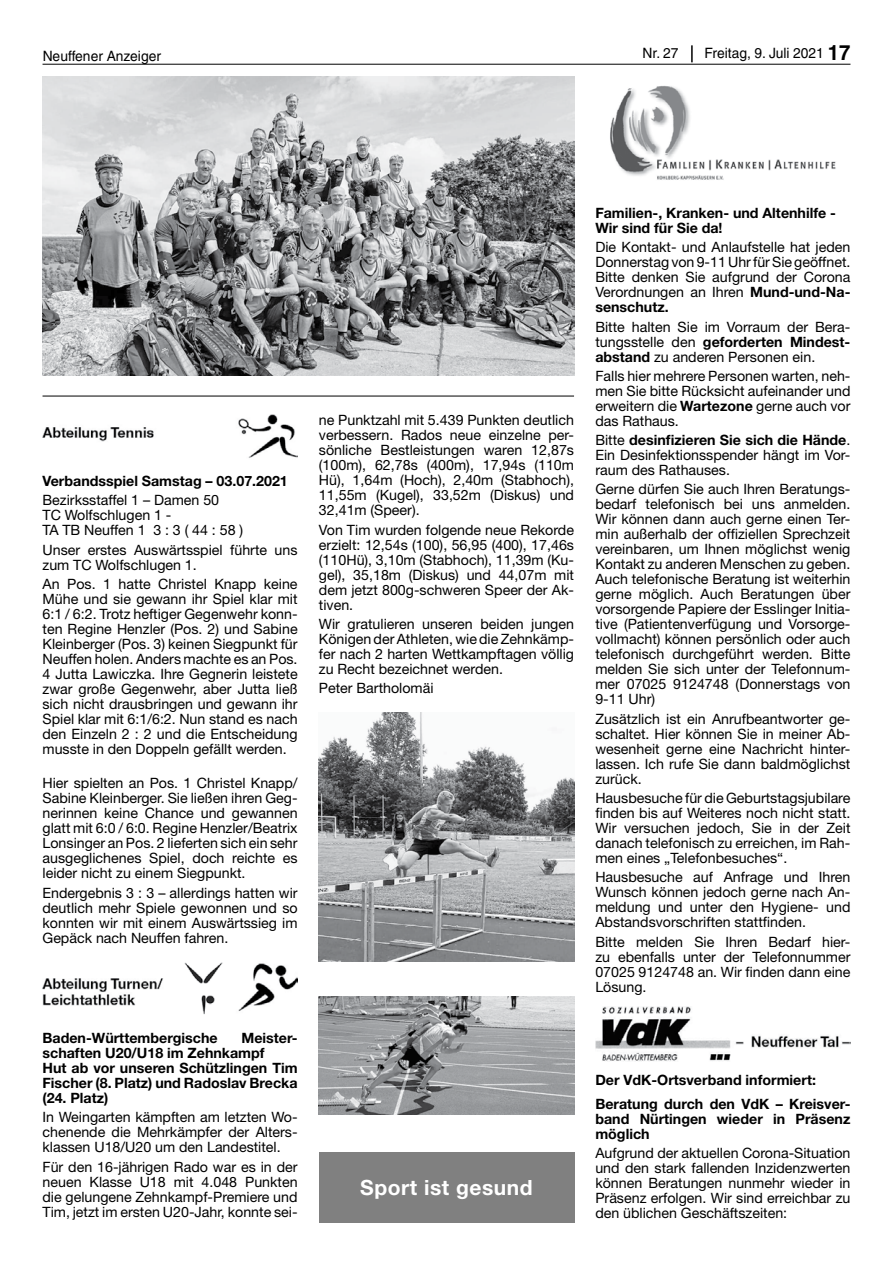
<style>
.page{position:relative;width:893px;height:1263px;background:#fff}
.page>*{position:absolute;margin:0;border:0;box-sizing:border-box;transform-origin:0 0}
.t1{font:700 21px "Helvetica Neue";letter-spacing:.025em;color:#fff}
.t2{font:14.25px/15px "Helvetica Neue";color:#000;text-align:justify}
.t3{font:700 14.25px/15px "Helvetica Neue";color:#000}
.t4{font:14.25px "Helvetica";color:#000}
.s1{font-weight:700;font-size:21px}
.s2{font-weight:700}
</style>
<div class="page">
<hr style="left:43px;top:64px;width:807px;height:1px;background:#000">
<svg style="left:691px;top:45px;width:2px;height:17px"></svg>
<img style="left:43px;top:414px;width:255px;height:44px">
<img style="left:43px;top:962px;width:255px;height:53px">
<img style="left:610px;top:85px;width:226px;height:95px">
<img style="left:595px;top:1006px;width:255px;height:55px">
<img style="left:319px;top:712px;width:255px;height:250px">
<img style="left:319px;top:996px;width:255px;height:118px">
<img style="left:43px;top:77px;width:531px;height:299px">
<hr style="left:43px;top:396px;width:531px;height:1px;background:#000">
<div style="left:319px;top:1152px;width:255px;height:70px;background:#808080"></div>
<p class="t4" style="left:43px;top:48px;width:120px">Neuffener Anzeiger</p>
<p class="t4" style="left:642px;top:45px;width:38px">Nr. 27</p>
<p class="t4" style="left:705px;top:45px;width:147px">Freitag, 9. Juli 2021 <span class="s1">17</span></p>
<p class="t3" style="left:43px;top:473px;width:247px">Verbandsspiel Samstag – 03.07.2021</p>
<p class="t2" style="left:43px;top:493px;width:202px;text-align:left">Bezirksstaffel 1 – Damen 50<br>TC Wolfschlugen 1 -<br>TA TB Neuffen 1 3 : 3 ( 44 : 58 )</p>
<p class="t2" style="left:43px;top:542px;width:257px">Unser erstes Auswärtsspiel führte uns zum TC Wolfschlugen 1.</p>
<p class="t2" style="left:43px;top:576px;width:257px">An Pos. 1 hatte Christel Knapp keine Mühe und sie gewann ihr Spiel klar mit 6:1 / 6:2. Trotz heftiger Gegenwehr konn&shy;ten Regine Henzler (Pos. 2) und Sabine Kleinberger (Pos. 3) keinen Siegpunkt für Neuffen holen. Anders machte es an Pos.<br>4 Jutta Lawiczka. Ihre Gegnerin leistete zwar große Gegenwehr, aber Jutta ließ sich nicht drausbringen und gewann ihr Spiel klar mit 6:1/6:2. Nun stand es nach den Einzeln 2 : 2 und die Entscheidung musste in den Doppeln gefällt werden.</p>
<p class="t2" style="left:43px;top:775px;width:257px">Hier spielten an Pos. 1 Christel Knapp/ Sabine Kleinberger. Sie ließen ihren Geg&shy;nerinnen keine Chance und gewannen glatt mit 6:0 / 6:0. Regine Henzler/Beatrix Lonsinger an Pos. 2 lieferten sich ein sehr ausgeglichenes Spiel, doch reichte es leider nicht zu einem Siegpunkt.</p>
<p class="t2" style="left:43px;top:885px;width:257px">Endergebnis 3 : 3 – allerdings hatten wir deutlich mehr Spiele gewonnen und so konnten wir mit einem Auswärtssieg im Gepäck nach Neuffen fahren.</p>
<p class="t2" style="left:319px;top:412px;width:257px">ne Punktzahl mit 5.439 Punkten deutlich verbessern. Rados neue einzelne per&shy;sönliche Bestleistungen waren 12,87s (100m), 62,78s (400m), 17,94s (110m Hü), 1,64m (Hoch), 2,40m (Stabhoch), 11,55m (Kugel), 33,52m (Diskus) und 32,41m (Speer).</p>
<p class="t2" style="left:319px;top:522px;width:257px">Von Tim wurden folgende neue Rekorde erzielt: 12,54s (100), 56,95 (400), 17,46s (110Hü), 3,10m (Stabhoch), 11,39m (Ku&shy;gel), 35,18m (Diskus) und 44,07m mit dem jetzt 800g-schweren Speer der Ak&shy;tiven.</p>
<p class="t2" style="left:319px;top:616px;width:257px">Wir gratulieren unseren beiden jungen Königen der Athleten, wie die Zehnkämp&shy;fer nach 2 harten Wettkampftagen völlig zu Recht bezeichnet werden.</p>
<p class="t2" style="left:319px;top:680px;width:116px">Peter Bartholomäi</p>
<p class="t3" style="left:43px;top:1030px;width:257px;text-indent:199px">Meister&shy;schaften U20/U18 im Zehnkampf<br>Hut ab vor unseren Schützlingen Tim<br>Fischer (8. Platz) und Radoslav Brecka (24. Platz)</p>
<p class="t2" style="left:43px;top:1110px;width:257px">In Weingarten kämpften am letzten Wo&shy;chenende die Mehrkämpfer der Alters&shy;klassen U18/U20 um den Landestitel.</p>
<p class="t2" style="left:43px;top:1159px;width:257px">Für den 16-jährigen Rado war es in der neuen Klasse U18 mit 4.048 Punkten die gelungene Zehnkampf-Premiere und Tim, jetzt im ersten U20-Jahr, konnte sei-</p>
<p class="t3" style="left:43px;top:1030px;width:177px">Baden-Württembergische</p>
<h1 class="t1" style="left:360px;top:1175px;width:174px">Sport ist gesund</h1>
<p class="t3" style="left:595px;top:205px;width:242px">Familien-, Kranken- und Altenhilfe -<br>Wir sind für Sie da!</p>
<p class="t2" style="left:595px;top:239px;width:257px">Die Kontakt- und Anlaufstelle hat jeden Donnerstag von 9-11 Uhr für Sie geöffnet.<br>Bitte denken Sie aufgrund der Corona Verordnungen an Ihren <span class="s2">Mund-und-Na&shy;senschutz.</span></p>
<p class="t2" style="left:595px;top:319px;width:257px">Bitte halten Sie im Vorraum der Bera&shy;tungsstelle den <span class="s2">geforderten Mindest&shy;abstand</span> zu anderen Personen ein.</p>
<p class="t2" style="left:595px;top:368px;width:257px">Falls hier mehrere Personen warten, neh&shy;men Sie bitte Rücksicht aufeinander und erweitern die <span class="s2">Wartezone</span> gerne auch vor das Rathaus.</p>
<p class="t2" style="left:595px;top:432px;width:257px">Bitte <span class="s2">desinfizieren Sie sich die Hände</span>.<br>Ein Desinfektionsspender hängt im Vor&shy;raum des Rathauses.</p>
<p class="t2" style="left:595px;top:482px;width:257px">Gerne dürfen Sie auch Ihren Beratungs&shy;bedarf telefonisch bei uns anmelden.<br>Wir können dann auch gerne einen Ter&shy;min außerhalb der offiziellen Sprechzeit vereinbaren, um Ihnen möglichst wenig Kontakt zu anderen Menschen zu geben.<br>Auch telefonische Beratung ist weiterhin gerne möglich. Auch Beratungen über vorsorgende Papiere der Esslinger Initia&shy;tive (Patientenverfügung und Vorsorge&shy;vollmacht) können persönlich oder auch telefonisch durchgeführt werden. Bitte melden Sie sich unter der Telefonnum&shy;mer 07025 9124748 (Donnerstags von 9-11 Uhr)</p>
<p class="t2" style="left:595px;top:711px;width:257px">Zusätzlich ist ein Anrufbeantworter ge&shy;schaltet. Hier können Sie in meiner Ab&shy;wesenheit gerne eine Nachricht hinter&shy;lassen. Ich rufe Sie dann baldmöglichst zurück.</p>
<p class="t2" style="left:595px;top:790px;width:257px">Hausbesuche für die Geburtstagsjubilare finden bis auf Weiteres noch nicht statt.<br>Wir versuchen jedoch, Sie in der Zeit danach telefonisch zu erreichen, im Rah&shy;men eines „Telefonbesuches“.</p>
<p class="t2" style="left:595px;top:869px;width:257px">Hausbesuche auf Anfrage und Ihren Wunsch können jedoch gerne nach An&shy;meldung und unter den Hygiene- und Abstandsvorschriften stattfinden.</p>
<p class="t2" style="left:595px;top:934px;width:257px">Bitte melden Sie Ihren Bedarf hier&shy;zu ebenfalls unter der Telefonnummer 07025 9124748 an. Wir finden dann eine Lösung.</p>
<p class="t3" style="left:595px;top:1068px;width:257px;line-height:23.5px">Der VdK-Ortsverband informiert:<br>Beratung durch den VdK – Kreisver-</p>
<p class="t3" style="left:595px;top:1111px;width:257px">band Nürtingen wieder in Präsenz möglich</p>
<p class="t2" style="left:595px;top:1145px;width:257px">Aufgrund der aktuellen Corona-Situation und den stark fallenden Inzidenzwerten können Beratungen nunmehr wieder in Präsenz erfolgen. Wir sind erreichbar zu den üblichen Geschäftszeiten:</p>
</div>
